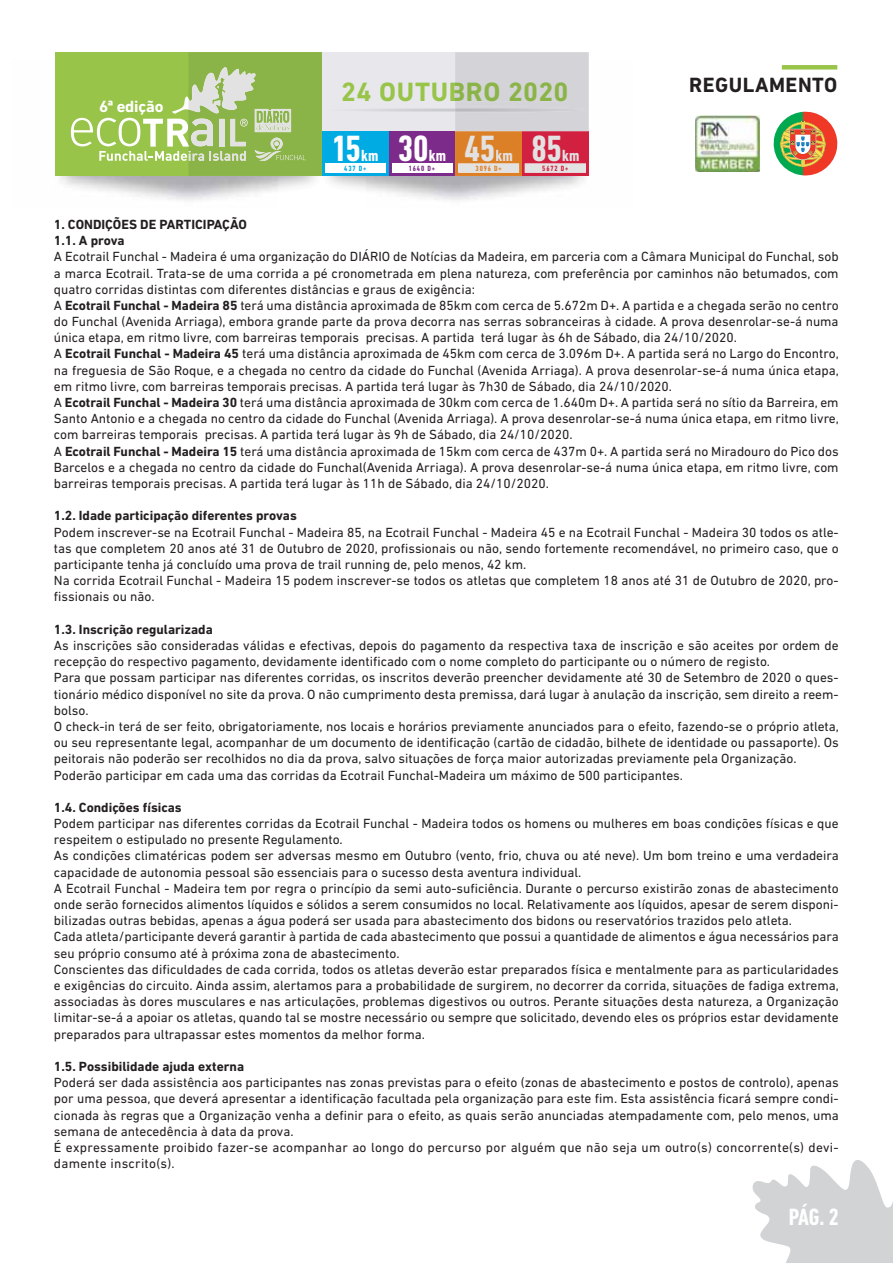
<style>
.page{position:relative;width:893px;height:1263px;background:#fff}
.page>*{position:absolute;margin:0;border:0;box-sizing:border-box;transform-origin:0 0}
.t1{font:700 condensed 37.2px "DIN Next LT Pro";color:#fff}
.t2{font:700 condensed 37.2px "DIN Next LT Pro";color:#e3e2e3}
.t3{font:700 27px "DIN Next LT Pro";letter-spacing:.02em;color:#8bb448}
.t4{font:700 condensed 24px "DIN Next LT Pro";color:#fff}
.t5{font:700 21px "DIN Next LT Pro";letter-spacing:.025em;color:#231f20}
.t6{font:700 16.5px "DIN Next LT Pro";letter-spacing:-.01em;color:#fff}
.t7{font:700 condensed 16.5px "DIN Next LT Pro";color:#fff}
.t8{font:700 condensed 16.5px "DIN Next LT Pro";color:#e3e2e3}
.t9{font:13.5px/16.2px "DIN Next LT Pro";color:#231f20}
.t10{font:700 13.5px/16.2px "DIN Next LT Pro";color:#231f20}
.t11{font:700 condensed 7.65px "DIN Next LT Pro";color:#7d2b8a}
.t12{font:700 condensed 7.65px "DIN Next LT Pro";color:#d12040}
.t13{font:700 condensed 7.65px "DIN Next LT Pro";color:#dc8027}
.t14{font:700 condensed 7.65px "DIN Next LT Pro";color:#00aae2}
.s1{color:#98c449}
.s2{font-weight:700}
</style>
<div class="page">
<div style="left:782px;top:65px;width:55px;height:5px;background:#98c449"></div>
<svg style="left:773px;top:112px;width:65px;height:64px"></svg>
<img style="left:365px;top:58px;width:224px;height:143px">
<div style="left:55px;top:52px;width:267px;height:124px;background:#98c449"></div>
<svg style="left:71px;top:52px;width:517px;height:124px"></svg>
<div style="left:465px;top:135px;width:29px;height:26px;background:#dc8027"></div>
<div style="left:496px;top:150px;width:16px;height:11px;background:#dc8027"></div>
<div style="left:476px;top:165px;width:25px;height:6px;background:#e3e2e3"></div>
<div style="left:455px;top:82px;width:112px;height:19px;background:#d4d4d8"></div>
<img style="left:695px;top:116px;width:64px;height:56px">
<svg style="left:752px;top:1160px;width:141px;height:103px"></svg>
<p class="t6" style="left:99px;top:101px;width:66px">6ª edição</p>
<h2 class="t3" style="left:341px;top:82px;width:229px"><span class="s1">24 OUTU</span>BRO 2020</h2>
<h1 class="t2" style="left:531px;top:126px;width:32px">85</h1>
<h1 class="t1" style="left:398px;top:126px;width:32px">30</h1>
<h1 class="t2" style="left:464px;top:126px;width:32px">45</h1>
<h1 class="t1" style="left:332px;top:126px;width:30px">15</h1>
<p class="t8" style="left:496px;top:145px;width:19px">km</p>
<p class="t13" style="left:475px;top:164px;width:28px">3096 D+</p>
<p class="t7" style="left:361px;top:145px;width:19px">km</p>
<p class="t14" style="left:344px;top:164px;width:24px">437 D+</p>
<p class="t7" style="left:429px;top:145px;width:19px">km</p>
<p class="t11" style="left:409px;top:164px;width:28px">1640 D+</p>
<p class="t8" style="left:562px;top:145px;width:19px">km</p>
<p class="t12" style="left:542px;top:164px;width:28px">5672 D+</p>
<h3 class="t5" style="left:689px;top:77px;width:150px">REGULAMENTO</h3>
<p class="t10" style="left:54px;top:217px;width:194px">1. CONDIÇÕES DE PARTICIPAÇÃO<br>1.1. A prova</p>
<p class="t9" style="left:54px;top:250px;width:786px">A Ecotrail Funchal - Madeira é uma organização do DIÁRIO de Notícias da Madeira, em parceria com a Câmara Municipal do Funchal, sob a marca Ecotrail. Trata-se de uma corrida a pé cronometrada em plena natureza, com preferência por caminhos não betumados, com quatro corridas distintas com diferentes distâncias e graus de exigência:<br>A <span class="s2">Ecotrail Funchal - Madeira 85</span> terá uma distância aproximada de 85km com cerca de 5.672m D+. A partida e a chegada serão no centro do Funchal (Avenida Arriaga), embora grande parte da prova decorra nas serras sobranceiras à cidade. A prova desenrolar-se-á numa única etapa, em ritmo livre, com barreiras temporais precisas. A partida terá lugar às 6h de Sábado, dia 24/10/2020.<br>A <span class="s2">Ecotrail Funchal - Madeira 45</span> terá uma distância aproximada de 45km com cerca de 3.096m D+. A partida será no Largo do Encontro, na freguesia de São Roque, e a chegada no centro da cidade do Funchal (Avenida Arriaga). A prova desenrolar-se-á numa única etapa, em ritmo livre, com barreiras temporais precisas. A partida terá lugar às 7h30 de Sábado, dia 24/10/2020.<br>A <span class="s2">Ecotrail Funchal - Madeira 30</span> terá uma distância aproximada de 30km com cerca de 1.640m D+. A partida será no sítio da Barreira, em Santo Antonio e a chegada no centro da cidade do Funchal (Avenida Arriaga). A prova desenrolar-se-á numa única etapa, em ritmo livre, com barreiras temporais precisas. A partida terá lugar às 9h de Sábado, dia 24/10/2020.<br>A <span class="s2">Ecotrail Funchal - Madeira 15</span> terá uma distância aproximada de 15km com cerca de 437m 0+. A partida será no Miradouro do Pico dos Barcelos e a chegada no centro da cidade do Funchal(Avenida Arriaga). A prova desenrolar-se-á numa única etapa, em ritmo livre, com barreiras temporais precisas. A partida terá lugar às 11h de Sábado, dia 24/10/2020.</p>
<p class="t10" style="left:54px;top:509px;width:244px">1.2. Idade participação diferentes provas</p>
<p class="t9" style="left:54px;top:525px;width:786px">Podem inscrever-se na Ecotrail Funchal - Madeira 85, na Ecotrail Funchal - Madeira 45 e na Ecotrail Funchal - Madeira 30 todos os atle&shy;tas que completem 20 anos até 31 de Outubro de 2020, profissionais ou não, sendo fortemente recomendável, no primeiro caso, que o participante tenha já concluído uma prova de trail running de, pelo menos, 42 km.<br>Na corrida Ecotrail Funchal - Madeira 15 podem inscrever-se todos os atletas que completem 18 anos até 31 de Outubro de 2020, pro&shy;fissionais ou não.</p>
<p class="t10" style="left:54px;top:622px;width:160px">1.3. Inscrição regularizada</p>
<p class="t9" style="left:54px;top:638px;width:786px">As inscrições são consideradas válidas e efectivas, depois do pagamento da respectiva taxa de inscrição e são aceites por ordem de recepção do respectivo pagamento, devidamente identificado com o nome completo do participante ou o número de registo.<br>Para que possam participar nas diferentes corridas, os inscritos deverão preencher devidamente até 30 de Setembro de 2020 o ques&shy;tionário médico disponível no site da prova. O não cumprimento desta premissa, dará lugar à anulação da inscrição, sem direito a reem&shy;bolso.<br>O check-in terá de ser feito, obrigatoriamente, nos locais e horários previamente anunciados para o efeito, fazendo-se o próprio atleta, ou seu representante legal, acompanhar de um documento de identificação (cartão de cidadão, bilhete de identidade ou passaporte). Os peitorais não poderão ser recolhidos no dia da prova, salvo situações de força maior autorizadas previamente pela Organização.<br>Poderão participar em cada uma das corridas da Ecotrail Funchal-Madeira um máximo de 500 participantes.</p>
<p class="t10" style="left:54px;top:800px;width:129px">1.4. Condições físicas</p>
<p class="t9" style="left:54px;top:816px;width:786px">Podem participar nas diferentes corridas da Ecotrail Funchal - Madeira todos os homens ou mulheres em boas condições físicas e que respeitem o estipulado no presente Regulamento.<br>As condições climatéricas podem ser adversas mesmo em Outubro (vento, frio, chuva ou até neve). Um bom treino e uma verdadeira capacidade de autonomia pessoal são essenciais para o sucesso desta aventura individual.<br>A Ecotrail Funchal - Madeira tem por regra o princípio da semi auto-suficiência. Durante o percurso existirão zonas de abastecimento onde serão fornecidos alimentos líquidos e sólidos a serem consumidos no local. Relativamente aos líquidos, apesar de serem disponi&shy;bilizadas outras bebidas, apenas a água poderá ser usada para abastecimento dos bidons ou reservatórios trazidos pelo atleta.<br>Cada atleta/participante deverá garantir à partida de cada abastecimento que possui a quantidade de alimentos e água necessários para seu próprio consumo até à próxima zona de abastecimento.<br>Conscientes das dificuldades de cada corrida, todos os atletas deverão estar preparados física e mentalmente para as particularidades e exigências do circuito. Ainda assim, alertamos para a probabilidade de surgirem, no decorrer da corrida, situações de fadiga extrema, associadas às dores musculares e nas articulações, problemas digestivos ou outros. Perante situações desta natureza, a Organização limitar-se-á a apoiar os atletas, quando tal se mostre necessário ou sempre que solicitado, devendo eles os próprios estar devidamente preparados para ultrapassar estes momentos da melhor forma.</p>
<p class="t10" style="left:54px;top:1059px;width:192px">1.5. Possibilidade ajuda externa</p>
<p class="t9" style="left:54px;top:1075px;width:786px">Poderá ser dada assistência aos participantes nas zonas previstas para o efeito (zonas de abastecimento e postos de controlo), apenas por uma pessoa, que deverá apresentar a identificação facultada pela organização para este fim. Esta assistência ficará sempre condi&shy;cionada às regras que a Organização venha a definir para o efeito, as quais serão anunciadas atempadamente com, pelo menos, uma semana de antecedência à data da prova.<br>É expressamente proibido fazer-se acompanhar ao longo do percurso por alguém que não seja um outro(s) concorrente(s) devi&shy;damente inscrito(s).</p>
<h3 class="t4" style="left:789px;top:1203px;width:51px">PÁG. 2</h3>
</div>
